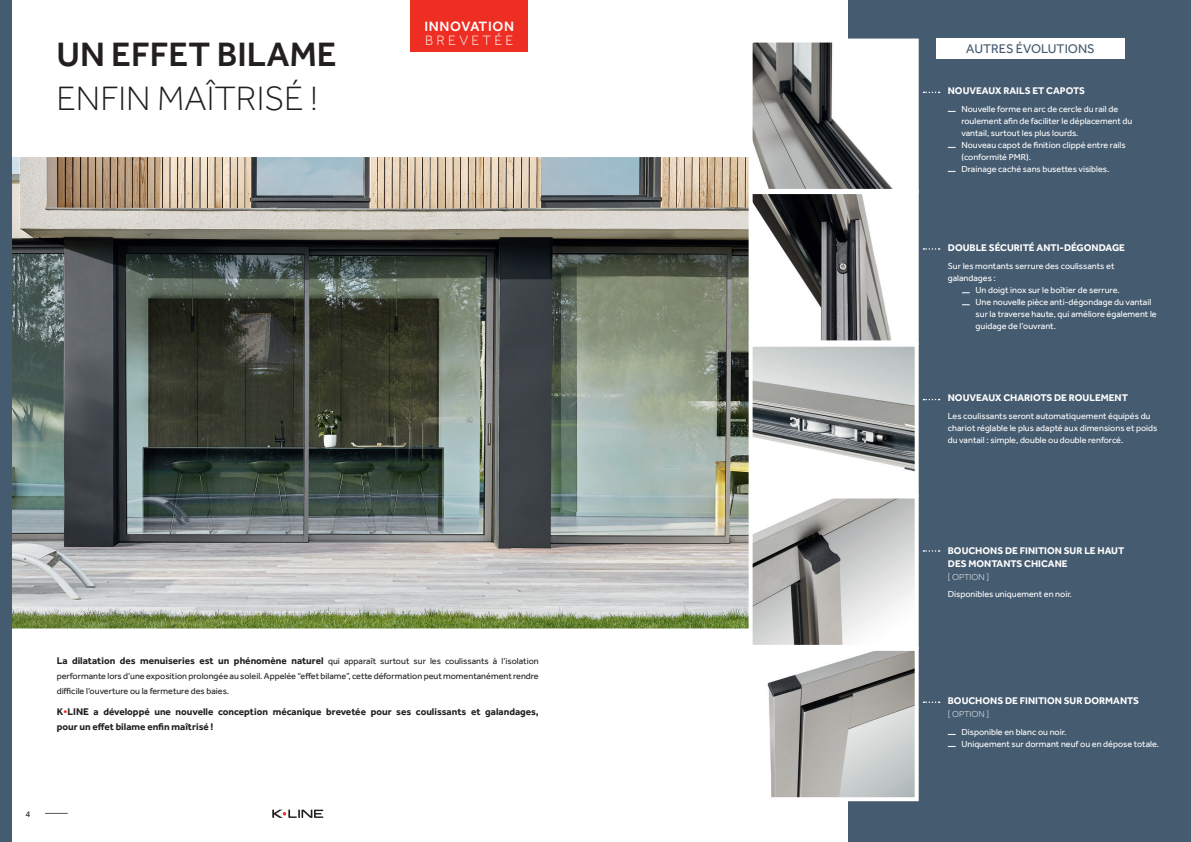
<style>
.page{position:relative;width:1191px;height:842px;background:#fff}
.page>*{position:absolute;margin:0;border:0;box-sizing:border-box;transform-origin:0 0}
.t1{font:300 35px "Effra";color:#231f20}
.t2{font:500 35px "Effra";color:#231f20}
.t3{font:500 14px "Effra";letter-spacing:.05em;color:#fff}
.t4{font:300 14px "Effra";letter-spacing:.24em;color:#fff}
.t5{font:13px "Effra";color:#455b70}
.t6{font:700 10px/15px "Effra";color:#231f20}
.t7{font:700 10px/13px "Effra";color:#fff}
.t8{font:9px/12px "Effra";color:#fff}
.t9{font:9px/15px "Effra";color:#231f20}
.t10{font:300 9px "Effra";color:#fff}
.s1{font-weight:400;font-size:9px}
.s2{color:#ee2e22}
</style>
<div class="page">
<svg style="left:45px;top:813px;width:23px;height:1px"></svg>
<svg style="left:272px;top:810px;width:51px;height:8px"></svg>
<div style="left:849px;top:0;width:342px;height:842px;background:#455b70"></div>
<img style="left:12px;top:158px;width:736px;height:469px">
<div style="left:5px;top:151px;width:811px;height:483px;border:6px solid #fff"></div>
<div style="left:0;top:0;width:11px;height:842px;background:#455b70"></div>
<img style="left:753px;top:348px;width:160px;height:296px">
<div style="left:748px;top:494px;width:170px;height:155px;border:4px solid #fff"></div>
<svg style="left:923px;top:550px;width:16px;height:2px"></svg>
<img style="left:753px;top:44px;width:160px;height:295px">
<div style="left:748px;top:39px;width:170px;height:154px;border:4px solid #fff"></div>
<svg style="left:923px;top:92px;width:16px;height:1px"></svg>
<div style="left:748px;top:190px;width:170px;height:154px;border:4px solid #fff"></div>
<svg style="left:923px;top:248px;width:16px;height:2px"></svg>
<div style="left:748px;top:343px;width:170px;height:154px;border:4px solid #fff"></div>
<svg style="left:923px;top:399px;width:16px;height:1px"></svg>
<div style="left:410px;top:0;width:118px;height:51px;background:#ee2e22"></div>
<img style="left:767px;top:652px;width:146px;height:144px">
<div style="left:748px;top:647px;width:170px;height:154px;border:4px solid #fff"></div>
<svg style="left:923px;top:701px;width:16px;height:2px"></svg>
<div style="left:936px;top:39px;width:188px;height:20px;background:#fff"></div>
<h1 class="t2" style="left:56px;top:33px;width:282px">UN EFFET BILAME</h1>
<h1 class="t1" style="left:56px;top:78px;width:263px">ENFIN MAÎTRISÉ !</h1>
<h2 class="t3" style="left:424px;top:18px;width:91px">INNOVATION</h2>
<h2 class="t4" style="left:425px;top:33px;width:90px">BREVETÉE</h2>
<p class="t6" style="left:57px;top:653px;width:483px">La dilatation des menuiseries est un phénomène naturel <span class="s1">qui apparaît surtout sur les coulissants à l’isolation</span></p>
<p class="t9" style="left:57px;top:668px;width:483px">performante lors d’une exposition prolongée au soleil. Appelée “effet bilame”, cette déformation peut momentanément rendre difficile l’ouverture ou la fermeture des baies.</p>
<p class="t6" style="left:57px;top:703px;width:483px">K<span class="s2">•</span>LINE a développé une nouvelle conception mécanique brevetée pour ses coulissants et galandages, pour un effet bilame enfin maîtrisé !</p>
<p class="t9" style="left:26px;top:806px;width:6px">4</p>
<h3 class="t5" style="left:966px;top:41px;width:130px">AUTRES ÉVOLUTIONS</h3>
<p class="t7" style="left:947px;top:84px;width:139px">NOUVEAUX RAILS ET CAPOTS</p>
<p class="t8" style="left:961px;top:102px;width:172px">Nouvelle forme en arc de cercle du rail de roulement afin de faciliter le déplacement du vantail, surtout les plus lourds.<br>Nouveau capot de finition clippé entre rails (conformité PMR).<br>Drainage caché sans busettes visibles.</p>
<p class="t7" style="left:947px;top:241px;width:179px">DOUBLE SÉCURITÉ ANTI-DÉGONDAGE</p>
<p class="t8" style="left:947px;top:260px;width:168px">Sur les montants serrure des coulissants et galandages :</p>
<p class="t8" style="left:975px;top:284px;width:183px">Un doigt inox sur le boîtier de serrure.<br>Une nouvelle pièce anti-dégondage du vantail sur la traverse haute, qui améliore également le guidage de l’ouvrant.</p>
<p class="t7" style="left:947px;top:391px;width:182px">NOUVEAUX CHARIOTS DE ROULEMENT</p>
<p class="t8" style="left:947px;top:410px;width:211px">Les coulissants seront automatiquement équipés du chariot réglable le plus adapté aux dimensions et poids du vantail : simple, double ou double renforcé.</p>
<p class="t7" style="left:947px;top:544px;width:178px">BOUCHONS DE FINITION SUR LE HAUT<br>DES MONTANTS CHICANE</p>
<p class="t10" style="left:947px;top:572px;width:43px">[ OPTION ]</p>
<p class="t8" style="left:947px;top:588px;width:126px">Disponibles uniquement en noir.</p>
<p class="t7" style="left:947px;top:694px;width:193px">BOUCHONS DE FINITION SUR DORMANTS</p>
<p class="t10" style="left:947px;top:709px;width:43px">[ OPTION ]</p>
<p class="t8" style="left:961px;top:725px;width:199px">Disponible en blanc ou noir.<br>Uniquement sur dormant neuf ou en dépose totale.</p>
</div>
